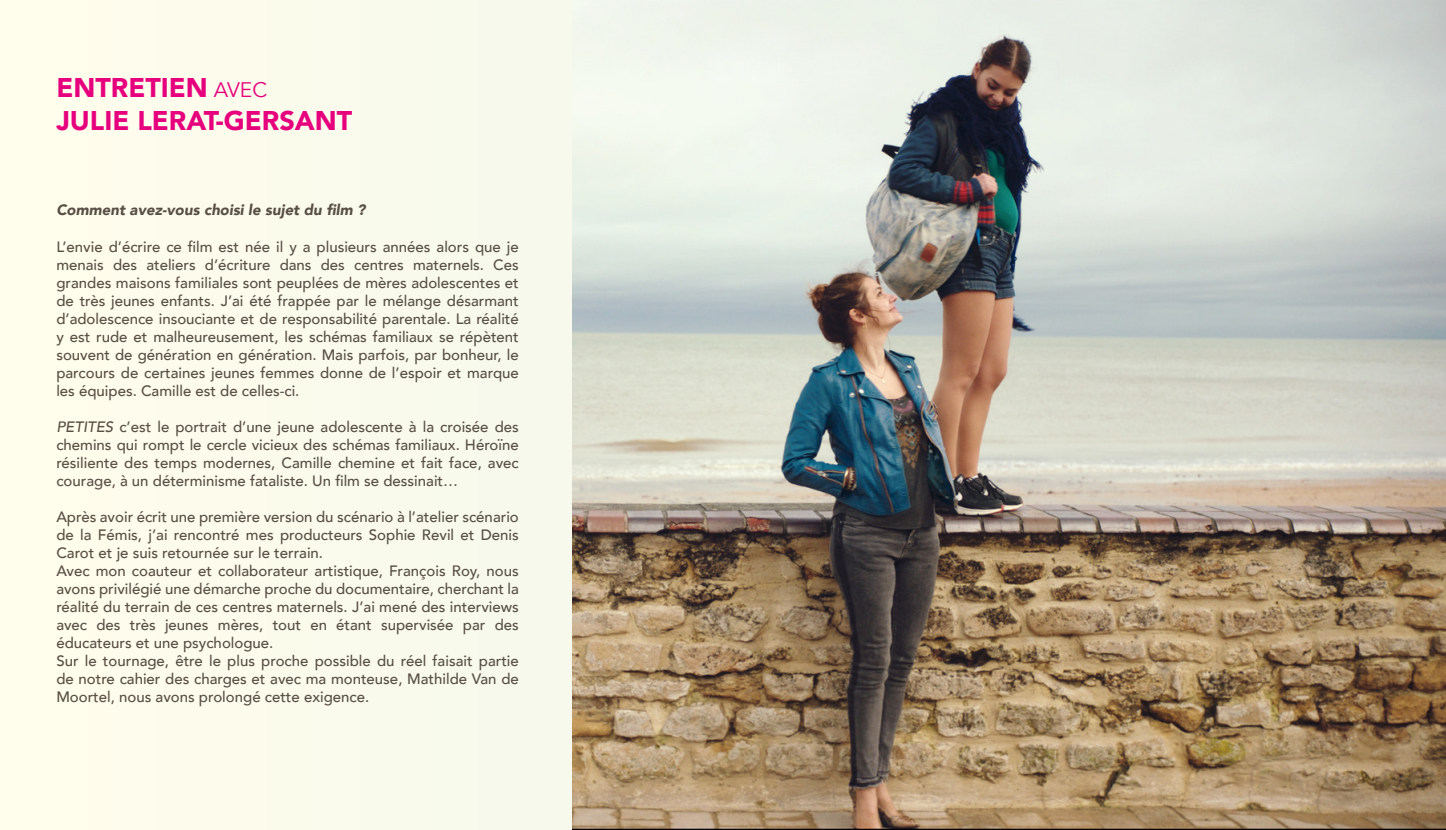
<style>
.page{position:relative;width:1446px;height:830px;background:#fff}
.page>*{position:absolute;margin:0;border:0;box-sizing:border-box;transform-origin:0 0}
.t1{font:900 27px/32.4px "Avenir";color:#e6007d}
.t2{font:500 15px/18px "Avenir";color:#584f44;text-align:justify}
.t3{font:italic 900 15px "Avenir";color:#584f44}
.s1{font-weight:400;font-size:21px}
.s2{font-style:italic}
</style>
<div class="page">
<div style="left:0;top:0;width:1446px;height:829px;background:#fbfbec"></div>
<img style="left:572px;top:0;width:874px;height:829px">
<h1 class="t1" style="left:56px;top:71px;width:298px">ENTRETIEN <span class="s1">AVEC<br></span>JULIE LERAT-GERSANT</h1>
<p class="t3" style="left:56px;top:198px;width:311px">Comment avez-vous choisi le sujet du film ?</p>
<p class="t2" style="left:56px;top:236px;width:464px">L’envie d’écrire ce film est née il y a plusieurs années alors que je menais des ateliers d’écriture dans des centres maternels. Ces grandes maisons familiales sont peuplées de mères adolescentes et de très jeunes enfants. J’ai été frappée par le mélange désarmant d’adolescence insouciante et de responsabilité parentale. La réalité y est rude et malheureusement, les schémas familiaux se répètent souvent de génération en génération. Mais parfois, par bonheur, le parcours de certaines jeunes femmes donne de l’espoir et marque les équipes. Camille est de celles-ci.</p>
<p class="t2" style="left:56px;top:416px;width:464px"><span class="s2">PETITES</span> c’est le portrait d’une jeune adolescente à la croisée des chemins qui rompt le cercle vicieux des schémas familiaux. Héroïne résiliente des temps modernes, Camille chemine et fait face, avec courage, à un déterminisme fataliste. Un film se dessinait…</p>
<p class="t2" style="left:56px;top:506px;width:464px;text-align:left">Après avoir écrit une première version du scénario à l’atelier scénario de la Fémis, j’ai rencontré mes producteurs Sophie Revil et Denis Carot et je suis retournée sur le terrain.<br>Avec mon coauteur et collaborateur artistique, François Roy, nous avons privilégié une démarche proche du documentaire, cherchant la réalité du terrain de ces centres maternels. J’ai mené des interviews avec des très jeunes mères, tout en étant supervisée par des éducateurs et une psychologue.<br>Sur le tournage, être le plus proche possible du réel faisait partie de notre cahier des charges et avec ma monteuse, Mathilde Van de Moortel, nous avons prolongé cette exigence.</p>
</div>
